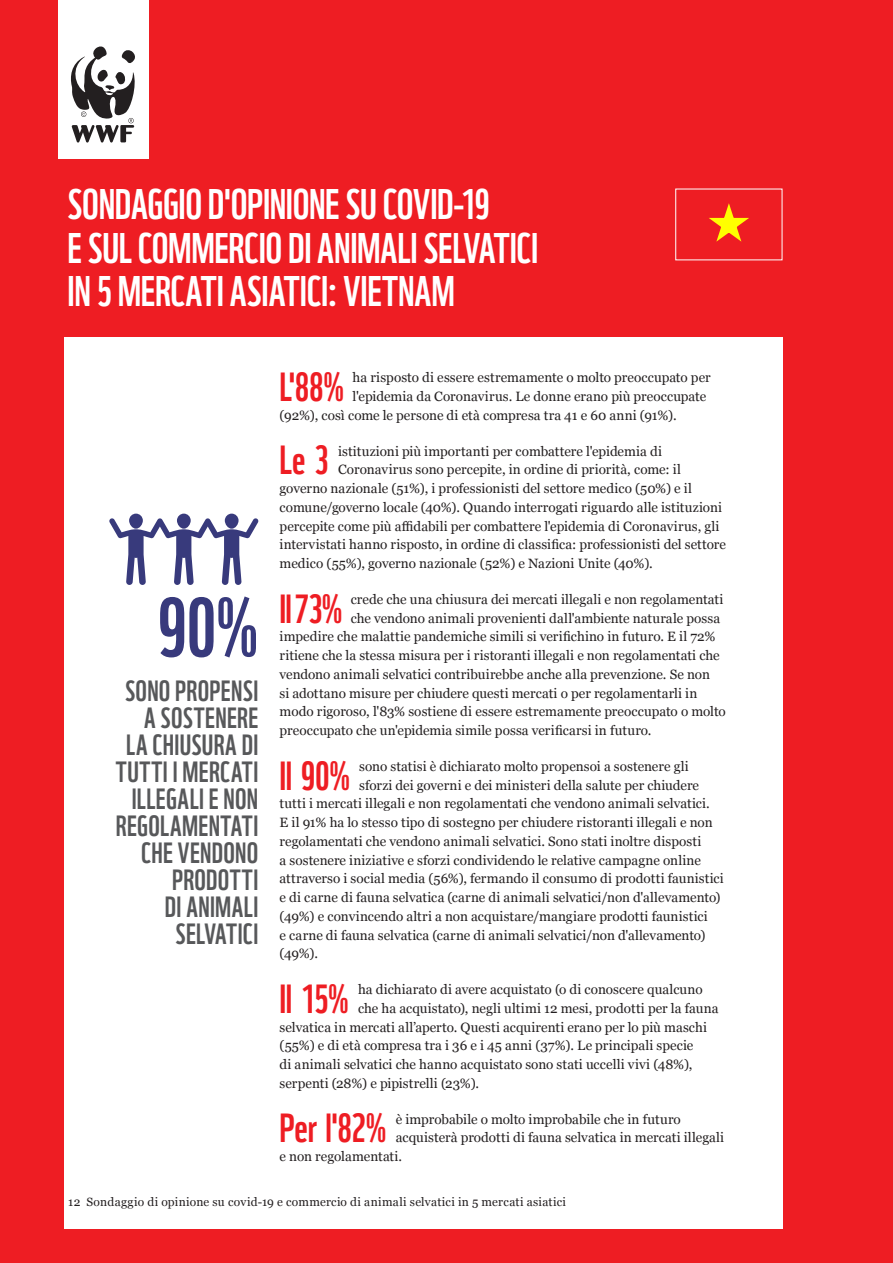
<style>
.page{position:relative;width:893px;height:1263px;background:#ee1d23}
.page>*{position:absolute;margin:0;border:0;box-sizing:border-box;transform-origin:0 0}
.A4_Italic_quotes_r{font:81px "WWF";color:#383a7c}
.A4_changeable_head{font:41.7px/43.5px "WWF";letter-spacing:-.01em;color:#fff}
._2016_Footnotes_text{font:39.6px "WWF";letter-spacing:-.01em;color:#ee1d23}
.A4_Italic_quotes_r-2{font:28.5px/27px "WWF";letter-spacing:.015em;color:#57585a;text-align:right}
._2016_Footnotes_text-2{font:13.5px "Georgia";letter-spacing:.005em;color:#231f20}
.A4_Folio_page_no_s{font:12px "Georgia";letter-spacing:.025em;color:#231f20}
</style>
<div class="page">
<div style="left:64px;top:338px;width:718px;height:891px;background:#fff"></div>
<div style="left:129px;top:514px;width:14px;height:15px;background:#383a7c;border-radius:50%"></div>
<div style="left:225px;top:514px;width:14px;height:15px;background:#383a7c;border-radius:50%"></div>
<div style="left:177px;top:514px;width:14px;height:15px;background:#383a7c;border-radius:50%"></div>
<svg style="left:109px;top:518px;width:150px;height:67px"></svg>
<svg style="left:709px;top:203px;width:40px;height:39px"></svg>
<div style="left:58px;top:0;width:90px;height:159px;background:#fff"></div>
<svg style="left:71px;top:46px;width:64px;height:97px"></svg>
<p class="A4_changeable_head" style="left:68px;top:178px;width:472px">SONDAGGIO D'OPINIONE SU COVID-19<br>E SUL COMMERCIO DI ANIMALI SELVATICI<br>IN 5 MERCATI ASIATICI: VIETNAM</p>
<p class="A4_Italic_quotes_r" style="left:157px;top:564px;width:103px">90%</p>
<p class="A4_Italic_quotes_r-2" style="left:116px;top:674px;width:144px">SONO PROPENSI<br>A SOSTENERE<br>LA CHIUSURA DI<br>TUTTI I MERCATI<br>ILLEGALI E NON<br>REGOLAMENTATI<br>CHE VENDONO<br>PRODOTTI<br>DI ANIMALI<br>SELVATICI</p>
<p class="_2016_Footnotes_text" style="left:280px;top:356px;width:66px">L'88%</p>
<p class="_2016_Footnotes_text-2" style="left:353px;top:368px;width:360px">ha risposto di essere estremamente o molto preoccupato per</p>
<p class="_2016_Footnotes_text-2" style="left:353px;top:386px;width:355px">l'epidemia da Coronavirus. Le donne erano più preoccupate</p>
<p class="_2016_Footnotes_text-2" style="left:280px;top:405px;width:399px">(92%), così come le persone di età compresa tra 41 e 60 anni (91%).</p>
<p class="_2016_Footnotes_text" style="left:280px;top:429px;width:51px">Le 3</p>
<p class="_2016_Footnotes_text-2" style="left:338px;top:441px;width:325px">istituzioni più importanti per combattere l'epidemia di</p>
<p class="_2016_Footnotes_text-2" style="left:338px;top:460px;width:344px">Coronavirus sono percepite, in ordine di priorità, come: il</p>
<p class="_2016_Footnotes_text-2" style="left:280px;top:478px;width:414px">governo nazionale (51%), i professionisti del settore medico (50%) e il</p>
<p class="_2016_Footnotes_text-2" style="left:280px;top:497px;width:444px">comune/governo locale (40%). Quando interrogati riguardo alle istituzioni</p>
<p class="_2016_Footnotes_text-2" style="left:280px;top:516px;width:441px">percepite come più affidabili per combattere l'epidemia di Coronavirus, gli</p>
<p class="_2016_Footnotes_text-2" style="left:280px;top:535px;width:448px">intervistati hanno risposto, in ordine di classifica: professionisti del settore</p>
<p class="_2016_Footnotes_text-2" style="left:280px;top:553px;width:375px">medico (55%), governo nazionale (52%) e Nazioni Unite (40%).</p>
<p class="_2016_Footnotes_text" style="left:280px;top:577px;width:65px">Il 73%</p>
<p class="_2016_Footnotes_text-2" style="left:351px;top:589px;width:374px">crede che una chiusura dei mercati illegali e non regolamentati</p>
<p class="_2016_Footnotes_text-2" style="left:351px;top:608px;width:371px">che vendono animali provenienti dall'ambiente naturale possa</p>
<p class="_2016_Footnotes_text-2" style="left:280px;top:627px;width:437px">impedire che malattie pandemiche simili si verifichino in futuro. E il 72%</p>
<p class="_2016_Footnotes_text-2" style="left:280px;top:645px;width:442px">ritiene che la stessa misura per i ristoranti illegali e non regolamentati che</p>
<p class="_2016_Footnotes_text-2" style="left:280px;top:664px;width:432px">vendono animali selvatici contribuirebbe anche alla prevenzione. Se non</p>
<p class="_2016_Footnotes_text-2" style="left:280px;top:683px;width:419px">si adottano misure per chiudere questi mercati o per regolamentarli in</p>
<p class="_2016_Footnotes_text-2" style="left:280px;top:702px;width:448px">modo rigoroso, l'83% sostiene di essere estremamente preoccupato o molto</p>
<p class="_2016_Footnotes_text-2" style="left:280px;top:720px;width:374px">preoccupato che un'epidemia simile possa verificarsi in futuro.</p>
<p class="_2016_Footnotes_text" style="left:280px;top:744px;width:72px">Il 90%</p>
<p class="_2016_Footnotes_text-2" style="left:359px;top:756px;width:331px">sono statisi è dichiarato molto propensoi a sostenere gli</p>
<p class="_2016_Footnotes_text-2" style="left:359px;top:775px;width:341px">sforzi dei governi e dei ministeri della salute per chiudere</p>
<p class="_2016_Footnotes_text-2" style="left:280px;top:794px;width:432px">tutti i mercati illegali e non regolamentati che vendono animali selvatici.</p>
<p class="_2016_Footnotes_text-2" style="left:280px;top:812px;width:435px">E il 91% ha lo stesso tipo di sostegno per chiudere ristoranti illegali e non</p>
<p class="_2016_Footnotes_text-2" style="left:280px;top:831px;width:423px">regolamentati che vendono animali selvatici. Sono stati inoltre disposti</p>
<p class="_2016_Footnotes_text-2" style="left:280px;top:850px;width:423px">a sostenere iniziative e sforzi condividendo le relative campagne online</p>
<p class="_2016_Footnotes_text-2" style="left:280px;top:869px;width:446px">attraverso i social media (56%), fermando il consumo di prodotti faunistici</p>
<p class="_2016_Footnotes_text-2" style="left:280px;top:887px;width:442px">e di carne di fauna selvatica (carne di animali selvatici/non d'allevamento)</p>
<p class="_2016_Footnotes_text-2" style="left:280px;top:906px;width:430px">(49%) e convincendo altri a non acquistare/mangiare prodotti faunistici</p>
<p class="_2016_Footnotes_text-2" style="left:280px;top:925px;width:427px">e carne di fauna selvatica (carne di animali selvatici/non d'allevamento)</p>
<p class="_2016_Footnotes_text-2" style="left:280px;top:944px;width:40px">(49%).</p>
<p class="_2016_Footnotes_text" style="left:280px;top:968px;width:71px">Il 15%</p>
<p class="_2016_Footnotes_text-2" style="left:358px;top:979px;width:346px">ha dichiarato di avere acquistato (o di conoscere qualcuno</p>
<p class="_2016_Footnotes_text-2" style="left:358px;top:998px;width:362px">che ha acquistato), negli ultimi 12 mesi, prodotti per la fauna</p>
<p class="_2016_Footnotes_text-2" style="left:280px;top:1017px;width:429px">selvatica in mercati all’aperto. Questi acquirenti erano per lo più maschi</p>
<p class="_2016_Footnotes_text-2" style="left:280px;top:1036px;width:415px">(55%) e di età compresa tra i 36 e i 45 anni (37%). Le principali specie</p>
<p class="_2016_Footnotes_text-2" style="left:280px;top:1054px;width:414px">di animali selvatici che hanno acquistato sono stati uccelli vivi (48%),</p>
<p class="_2016_Footnotes_text-2" style="left:280px;top:1073px;width:201px">serpenti (28%) e pipistrelli (23%).</p>
<p class="_2016_Footnotes_text" style="left:280px;top:1097px;width:109px">Per l'82%</p>
<p class="_2016_Footnotes_text-2" style="left:396px;top:1109px;width:287px">è improbabile o molto improbabile che in futuro</p>
<p class="_2016_Footnotes_text-2" style="left:396px;top:1128px;width:330px">acquisterà prodotti di fauna selvatica in mercati illegali</p>
<p class="_2016_Footnotes_text-2" style="left:280px;top:1146px;width:124px">e non regolamentati.</p>
<p class="A4_Folio_page_no_s" style="left:68px;top:1193px;width:499px">12 Sondaggio di opinione su covid-19 e commercio di animali selvatici in 5 mercati asiatici</p>
</div>
